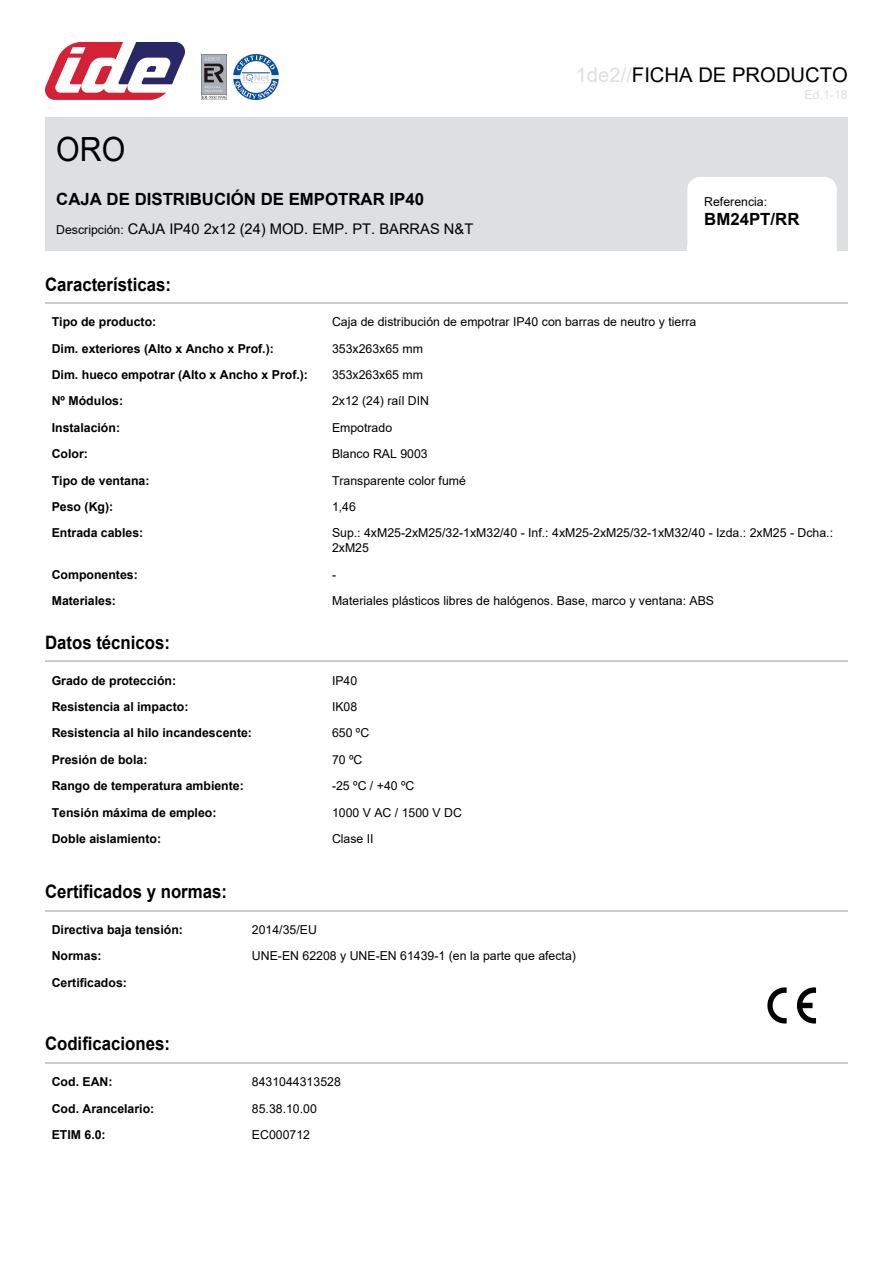
<style>
.page{position:relative;width:893px;height:1263px;background:#fff}
.page>*{position:absolute;margin:0;border:0;box-sizing:border-box;transform-origin:0 0}
.t1{font:33.3px "Arial";color:#000;scale:.91 1}
.t2{font:20.25px "Arial";color:#000}
.t3{font:700 18.45px "Arial";color:#000;scale:.91 1}
.t4{font:700 16.8px "Arial";color:#000}
.t5{font:14.7px "Arial";color:#000}
.t6{font:12.3px/15.1px "Arial";color:#000}
.t7{font:700 12.3px "Arial";color:#000}
.t8{font:12.3px "Arial";color:#dddfe0}
.s1{font-size:12.3px}
.s2{color:#dddfe0}
</style>
<div class="page">
<img style="left:45px;top:43px;width:139px;height:56px">
<img style="left:202px;top:54px;width:24px;height:45px">
<img style="left:233px;top:54px;width:45px;height:45px">
<div style="left:45px;top:117px;width:803px;height:134px;background:#dddfe0"></div>
<div style="left:687px;top:177px;width:150px;height:69px;background:#fff"></div>
<div style="left:687px;top:246px;width:150px;height:5px;background:#fff"></div>
<hr style="left:45px;top:302px;width:803px;height:2px;background:#ccc">
<hr style="left:45px;top:661px;width:803px;height:1px;background:#ccc">
<hr style="left:45px;top:910px;width:803px;height:1px;background:#ccc">
<img style="left:767px;top:987px;width:50px;height:37px">
<hr style="left:45px;top:1062px;width:803px;height:1px;background:#ccc">
<h1 class="t1" style="left:56px;top:126px;width:77px">ORO</h1>
<h3 class="t4" style="left:56px;top:187px;width:369px">CAJA DE DISTRIBUCIÓN DE EMPOTRAR IP40</h3>
<p class="t5" style="left:56px;top:219px;width:419px"><span class="s1">Descripción:</span> CAJA IP40 2x12 (24) MOD. EMP. PT. BARRAS N&amp;T</p>
<h2 class="t2" style="left:576px;top:61px;width:274px"><span class="s2">1de2//</span>FICHA DE PRODUCTO</h2>
<p class="t8" style="left:805px;top:86px;width:45px">Ed.1-18</p>
<p class="t6" style="left:704px;top:194px;width:64px">Referencia:</p>
<h3 class="t4" style="left:704px;top:208px;width:97px">BM24PT/RR</h3>
<h3 class="t3" style="left:45px;top:271px;width:140px">Características:</h3>
<p class="t7" style="left:52px;top:313px;width:106px">Tipo de producto:</p>
<p class="t6" style="left:332px;top:314px;width:366px">Caja de distribución de empotrar IP40 con barras de neutro y tierra</p>
<p class="t7" style="left:52px;top:340px;width:224px">Dim. exteriores (Alto x Ancho x Prof.):</p>
<p class="t6" style="left:332px;top:341px;width:92px">353x263x65 mm</p>
<p class="t7" style="left:52px;top:366px;width:258px">Dim. hueco empotrar (Alto x Ancho x Prof.):</p>
<p class="t6" style="left:332px;top:367px;width:92px">353x263x65 mm</p>
<p class="t7" style="left:52px;top:392px;width:73px">Nº Módulos:</p>
<p class="t6" style="left:332px;top:393px;width:99px">2x12 (24) raíl DIN</p>
<p class="t7" style="left:52px;top:419px;width:70px">Instalación:</p>
<p class="t6" style="left:332px;top:420px;width:62px">Empotrado</p>
<p class="t7" style="left:52px;top:445px;width:38px">Color:</p>
<p class="t6" style="left:332px;top:446px;width:97px">Blanco RAL 9003</p>
<p class="t7" style="left:52px;top:472px;width:99px">Tipo de ventana:</p>
<p class="t6" style="left:332px;top:473px;width:135px">Transparente color fumé</p>
<p class="t7" style="left:52px;top:498px;width:63px">Peso (Kg):</p>
<p class="t6" style="left:332px;top:499px;width:25px">1,46</p>
<p class="t7" style="left:52px;top:524px;width:93px">Entrada cables:</p>
<p class="t6" style="left:332px;top:525px;width:503px">Sup.: 4xM25-2xM25/32-1xM32/40 - Inf.: 4xM25-2xM25/32-1xM32/40 - Izda.: 2xM25 - Dcha.:<br>2xM25</p>
<p class="t7" style="left:52px;top:566px;width:88px">Componentes:</p>
<p class="t6" style="left:332px;top:567px;width:6px">-</p>
<p class="t7" style="left:52px;top:592px;width:66px">Materiales:</p>
<p class="t6" style="left:332px;top:593px;width:384px">Materiales plásticos libres de halógenos. Base, marco y ventana: ABS</p>
<h3 class="t3" style="left:45px;top:629px;width:139px">Datos técnicos:</h3>
<p class="t7" style="left:52px;top:672px;width:126px">Grado de protección:</p>
<p class="t6" style="left:332px;top:673px;width:27px">IP40</p>
<p class="t7" style="left:52px;top:698px;width:138px">Resistencia al impacto:</p>
<p class="t6" style="left:332px;top:699px;width:27px">IK08</p>
<p class="t7" style="left:52px;top:724px;width:202px">Resistencia al hilo incandescente:</p>
<p class="t6" style="left:332px;top:725px;width:39px">650 ºC</p>
<p class="t7" style="left:52px;top:751px;width:97px">Presión de bola:</p>
<p class="t6" style="left:332px;top:752px;width:32px">70 ºC</p>
<p class="t7" style="left:52px;top:777px;width:194px">Rango de temperatura ambiente:</p>
<p class="t6" style="left:332px;top:778px;width:84px">-25 ºC / +40 ºC</p>
<p class="t7" style="left:52px;top:803px;width:166px">Tensión máxima de empleo:</p>
<p class="t6" style="left:332px;top:804px;width:131px">1000 V AC / 1500 V DC</p>
<p class="t7" style="left:52px;top:830px;width:111px">Doble aislamiento:</p>
<p class="t6" style="left:332px;top:831px;width:43px">Clase II</p>
<h3 class="t3" style="left:45px;top:878px;width:202px">Certificados y normas:</h3>
<p class="t7" style="left:52px;top:921px;width:133px">Directiva baja tensión:</p>
<p class="t6" style="left:252px;top:922px;width:66px">2014/35/EU</p>
<p class="t7" style="left:52px;top:947px;width:51px">Normas:</p>
<p class="t6" style="left:252px;top:948px;width:326px">UNE-EN 62208 y UNE-EN 61439-1 (en la parte que afecta)</p>
<p class="t7" style="left:52px;top:973px;width:77px">Certificados:</p>
<h3 class="t3" style="left:45px;top:1031px;width:139px">Codificaciones:</h3>
<p class="t7" style="left:52px;top:1073px;width:62px">Cod. EAN:</p>
<p class="t6" style="left:252px;top:1074px;width:90px">8431044313528</p>
<p class="t7" style="left:52px;top:1099px;width:104px">Cod. Arancelario:</p>
<p class="t6" style="left:252px;top:1101px;width:66px">85.38.10.00</p>
<p class="t7" style="left:52px;top:1126px;width:55px">ETIM 6.0:</p>
<p class="t6" style="left:252px;top:1127px;width:60px">EC000712</p>
</div>
